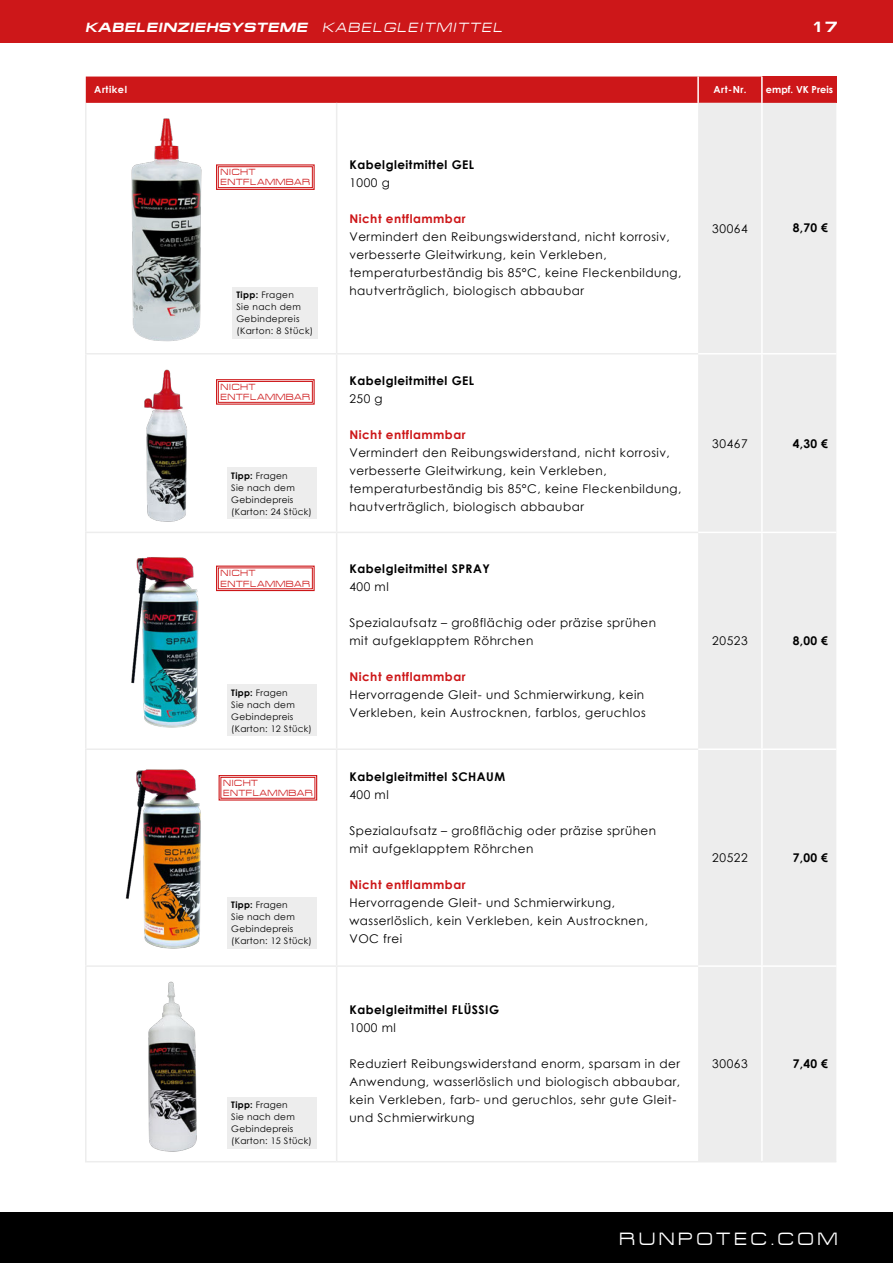
<style>
.page{position:relative;width:893px;height:1263px;background:#fff}
.page>*{position:absolute;margin:0;border:0;box-sizing:border-box;transform-origin:0 0}
.t1{font:18px "Micro Extended";letter-spacing:.2em;color:#fff}
.t2{font:700 15px "Micro Extended";color:#fff}
.t3{font:italic 700 13.5px "Micro Extended";letter-spacing:.04em;color:#fff}
.t4{font:12px/18px "Century Gothic";letter-spacing:.04em;color:#000}
.t5{font:700 12px "Century Gothic";letter-spacing:.04em;color:#000}
.t6{font:700 12px "Century Gothic";letter-spacing:.04em;color:#cd1719}
.t7{font:700 9.75px "Century Gothic";letter-spacing:.05em;color:#fff}
.t8{font:700 9.75px "Century Gothic";color:#fff}
.t9{font:9px/12px "Century Gothic";letter-spacing:.03em;color:#000}
.t10{font:9px/10.5px "Micro Extended";letter-spacing:.04em;color:#cd1719}
.s1{font-weight:400}
.s2{font-weight:700}
</style>
<div class="page">
<div style="left:0;top:0;width:893px;height:43px;background:#cd1719"></div>
<div style="left:0;top:1212px;width:893px;height:51px;background:#000"></div>
<img style="left:131px;top:118px;width:71px;height:224px">
<img style="left:125px;top:769px;width:76px;height:180px">
<img style="left:131px;top:557px;width:68px;height:171px">
<img style="left:144px;top:369px;width:43px;height:153px">
<img style="left:148px;top:981px;width:49px;height:171px">
<div style="left:86px;top:77px;width:675px;height:26px;background:#cd1719"></div>
<div style="left:698px;top:103px;width:63px;height:1058px;background:#ededed"></div>
<hr style="left:85px;top:103px;width:2px;height:250px;background:#ededed">
<hr style="left:85px;top:354px;width:2px;height:178px;background:#ededed">
<hr style="left:698px;top:353px;width:64px;height:1px;background:#fff">
<hr style="left:85px;top:533px;width:2px;height:215px;background:#ededed">
<hr style="left:698px;top:532px;width:64px;height:1px;background:#fff">
<hr style="left:85px;top:750px;width:2px;height:215px;background:#ededed">
<hr style="left:698px;top:748px;width:64px;height:2px;background:#fff">
<hr style="left:85px;top:967px;width:2px;height:194px;background:#ededed">
<hr style="left:85px;top:1161px;width:252px;height:1px;background:#ededed">
<hr style="left:337px;top:1161px;width:361px;height:1px;background:#ededed">
<hr style="left:698px;top:965px;width:64px;height:2px;background:#fff">
<hr style="left:698px;top:1161px;width:64px;height:1px;background:#ededed">
<hr style="left:336px;top:103px;width:1px;height:250px;background:#ededed">
<hr style="left:85px;top:353px;width:252px;height:1px;background:#ededed">
<hr style="left:337px;top:353px;width:361px;height:1px;background:#ededed">
<hr style="left:336px;top:354px;width:1px;height:178px;background:#ededed">
<hr style="left:85px;top:532px;width:252px;height:1px;background:#ededed">
<hr style="left:337px;top:532px;width:361px;height:1px;background:#ededed">
<hr style="left:336px;top:533px;width:1px;height:215px;background:#ededed">
<hr style="left:85px;top:748px;width:252px;height:2px;background:#ededed">
<hr style="left:337px;top:748px;width:361px;height:2px;background:#ededed">
<hr style="left:336px;top:750px;width:1px;height:215px;background:#ededed">
<hr style="left:85px;top:965px;width:252px;height:2px;background:#ededed">
<hr style="left:337px;top:965px;width:361px;height:2px;background:#ededed">
<hr style="left:336px;top:967px;width:1px;height:194px;background:#ededed">
<hr style="left:697px;top:77px;width:2px;height:26px;background:#fff">
<div style="left:216px;top:566px;width:99px;height:25px;background:#fff;border:1px solid #cd1719"></div>
<div style="left:216px;top:379px;width:99px;height:26px;background:#fff;border:1px solid #cd1719"></div>
<div style="left:218px;top:381px;width:95px;height:21px;border:1px solid #cd1719"></div>
<div style="left:216px;top:164px;width:99px;height:26px;background:#fff;border:1px solid #cd1719"></div>
<div style="left:218px;top:167px;width:95px;height:21px;border:1px solid #cd1719"></div>
<div style="left:219px;top:775px;width:98px;height:25px;background:#fff;border:1px solid #cd1719"></div>
<div style="left:221px;top:777px;width:94px;height:21px;border:1px solid #cd1719"></div>
<div style="left:232px;top:287px;width:85px;height:51px;background:#ededed"></div>
<div style="left:227px;top:468px;width:89px;height:51px;background:#ededed"></div>
<div style="left:227px;top:685px;width:89px;height:51px;background:#ededed"></div>
<div style="left:227px;top:897px;width:89px;height:51px;background:#ededed"></div>
<div style="left:227px;top:1097px;width:89px;height:51px;background:#ededed"></div>
<div style="left:762px;top:77px;width:74px;height:26px;background:#cd1719"></div>
<div style="left:763px;top:103px;width:73px;height:1058px;background:#ededed"></div>
<hr style="left:761px;top:353px;width:75px;height:1px;background:#fff">
<hr style="left:761px;top:532px;width:75px;height:1px;background:#fff">
<hr style="left:761px;top:748px;width:75px;height:2px;background:#fff">
<hr style="left:761px;top:965px;width:75px;height:2px;background:#fff">
<hr style="left:761px;top:77px;width:2px;height:26px;background:#fff">
<hr style="left:761px;top:1161px;width:75px;height:1px;background:#ededed">
<p class="t3" style="left:85px;top:20px;width:419px">KABELEINZIEHSYSTEME <span class="s1">KABELGLEITMITTEL</span></p>
<p class="t2" style="left:811px;top:18px;width:28px">17</p>
<p class="t7" style="left:94px;top:82px;width:34px">Artikel</p>
<p class="t7" style="left:713px;top:82px;width:35px">Art-Nr.</p>
<p class="t8" style="left:766px;top:82px;width:69px">empf. VK Preis</p>
<p class="t10" style="left:221px;top:167px;width:91px">NICHT<br>ENTFLAMMBAR</p>
<p class="t9" style="left:236px;top:289px;width:78px"><span class="s2">Tipp:</span> Fragen<br>Sie nach dem<br>Gebindepreis (Karton: 8 Stück)</p>
<p class="t10" style="left:221px;top:381px;width:91px">NICHT<br>ENTFLAMMBAR</p>
<p class="t9" style="left:231px;top:469px;width:82px"><span class="s2">Tipp:</span> Fragen<br>Sie nach dem<br>Gebindepreis (Karton: 24 Stück)</p>
<p class="t10" style="left:221px;top:568px;width:91px">NICHT<br>ENTFLAMMBAR</p>
<p class="t9" style="left:231px;top:686px;width:82px"><span class="s2">Tipp:</span> Fragen<br>Sie nach dem<br>Gebindepreis (Karton: 12 Stück)</p>
<p class="t10" style="left:223px;top:777px;width:91px">NICHT<br>ENTFLAMMBAR</p>
<p class="t9" style="left:231px;top:899px;width:82px"><span class="s2">Tipp:</span> Fragen<br>Sie nach dem<br>Gebindepreis (Karton: 12 Stück)</p>
<p class="t9" style="left:231px;top:1099px;width:82px"><span class="s2">Tipp:</span> Fragen<br>Sie nach dem<br>Gebindepreis (Karton: 15 Stück)</p>
<p class="t5" style="left:349px;top:156px;width:126px">Kabelgleitmittel GEL</p>
<p class="t4" style="left:349px;top:174px;width:42px">1000 g</p>
<p class="t6" style="left:349px;top:210px;width:118px">Nicht entflammbar</p>
<p class="t4" style="left:349px;top:228px;width:334px">Vermindert den Reibungswiderstand, nicht korrosiv, verbesserte Gleitwirkung, kein Verkleben, temperaturbeständig bis 85°C, keine Fleckenbildung, hautverträglich, biologisch abbaubar</p>
<p class="t5" style="left:349px;top:371px;width:126px">Kabelgleitmittel GEL</p>
<p class="t4" style="left:349px;top:389px;width:35px">250 g</p>
<p class="t6" style="left:349px;top:425px;width:118px">Nicht entflammbar</p>
<p class="t4" style="left:349px;top:443px;width:334px">Vermindert den Reibungswiderstand, nicht korrosiv, verbesserte Gleitwirkung, kein Verkleben, temperaturbeständig bis 85°C, keine Fleckenbildung, hautverträglich, biologisch abbaubar</p>
<p class="t5" style="left:349px;top:560px;width:142px">Kabelgleitmittel SPRAY</p>
<p class="t4" style="left:349px;top:578px;width:41px">400 ml</p>
<p class="t4" style="left:349px;top:614px;width:308px">Spezialaufsatz – großflächig oder präzise sprühen mit aufgeklapptem Röhrchen</p>
<p class="t6" style="left:349px;top:668px;width:118px">Nicht entflammbar</p>
<p class="t4" style="left:349px;top:686px;width:298px">Hervorragende Gleit- und Schmierwirkung, kein<br>Verkleben, kein Austrocknen, farblos, geruchlos</p>
<p class="t5" style="left:349px;top:768px;width:157px">Kabelgleitmittel SCHAUM</p>
<p class="t4" style="left:349px;top:786px;width:41px">400 ml</p>
<p class="t4" style="left:349px;top:822px;width:308px">Spezialaufsatz – großflächig oder präzise sprühen mit aufgeklapptem Röhrchen</p>
<p class="t6" style="left:349px;top:876px;width:118px">Nicht entflammbar</p>
<p class="t4" style="left:349px;top:894px;width:300px">Hervorragende Gleit- und Schmierwirkung, wasserlöslich, kein Verkleben, kein Austrocknen,<br>VOC frei</p>
<p class="t4" style="left:712px;top:219px;width:37px">30064</p>
<p class="t4" style="left:712px;top:434px;width:37px">30467</p>
<p class="t4" style="left:712px;top:632px;width:37px">20523</p>
<p class="t4" style="left:712px;top:849px;width:37px">20522</p>
<p class="t5" style="left:349px;top:1001px;width:151px">Kabelgleitmittel FLÜSSIG</p>
<p class="t4" style="left:349px;top:1019px;width:48px">1000 ml</p>
<p class="t4" style="left:349px;top:1055px;width:332px">Reduziert Reibungswiderstand enorm, sparsam in der Anwendung, wasserlöslich und biologisch abbaubar, kein Verkleben, farb- und geruchlos, sehr gute Gleit&shy;und Schmierwirkung</p>
<p class="t4" style="left:712px;top:1055px;width:37px">30063</p>
<p class="t5" style="left:793px;top:219px;width:37px">8,70 €</p>
<p class="t5" style="left:793px;top:434px;width:37px">4,30 €</p>
<p class="t5" style="left:793px;top:632px;width:37px">8,00 €</p>
<p class="t5" style="left:793px;top:849px;width:37px">7,00 €</p>
<p class="t5" style="left:793px;top:1055px;width:37px">7,40 €</p>
<h1 class="t1" style="left:619px;top:1229px;width:220px">RUNPOTEC.COM</h1>
</div>
